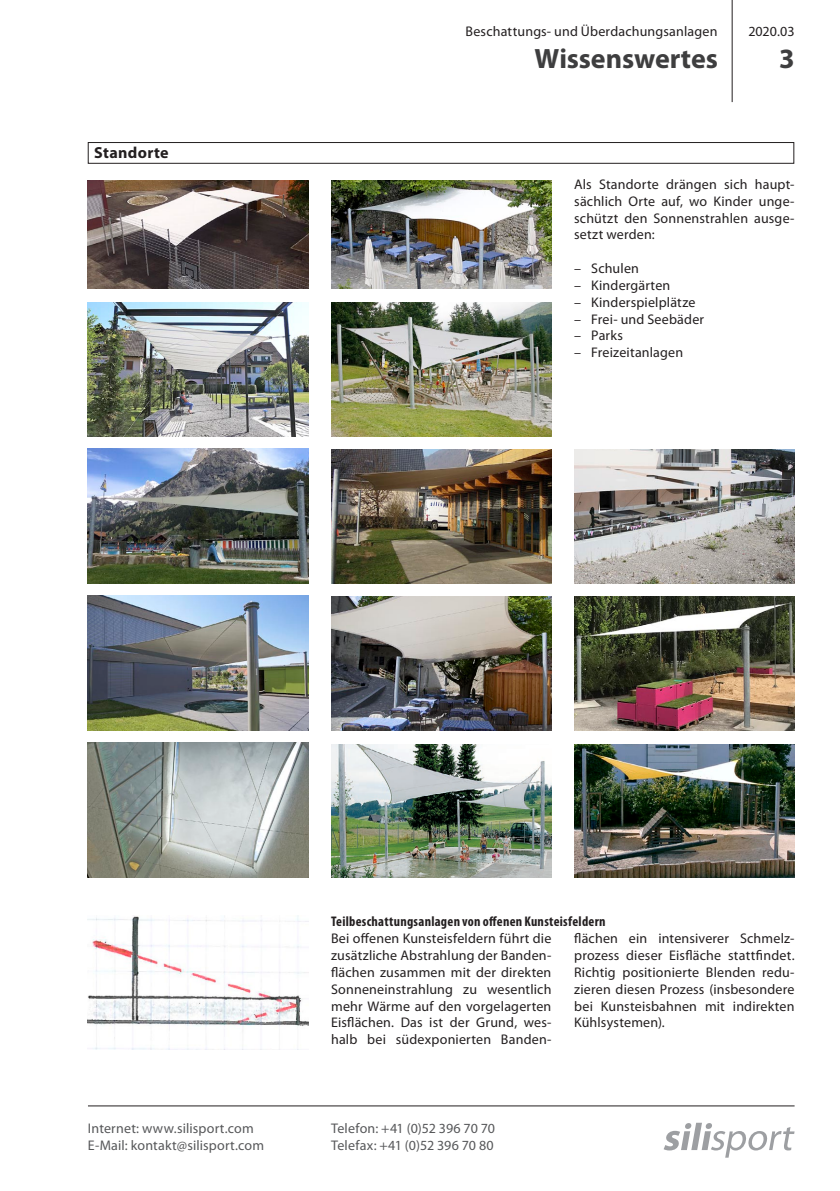
<style>
.page{position:relative;width:840px;height:1191px;background:#fff}
.page>*{position:absolute;margin:0;border:0;box-sizing:border-box;transform-origin:0 0}
.t1{font:700 28px "Myriad Pro";letter-spacing:-.005em;color:#3e3e3f}
.t2{font:700 16px "Myriad Pro";letter-spacing:.02em;color:#231f20}
.t3{font:14px/16.8px "Myriad Pro";letter-spacing:.015em;color:#231f20;text-align:justify}
.t4{font:14px/16.8px "Myriad Pro";letter-spacing:.01em;color:#57585a}
.t5{font:700 condensed 14px "Myriad Pro";letter-spacing:.02em;color:#231f20}
</style>
<div class="page">
<hr style="left:88px;top:1105px;width:706px;height:1px;background:#231f20">
<hr style="left:731px;top:0;width:1px;height:102px;background:#231f20">
<svg style="left:663px;top:1122px;width:131px;height:35px"></svg>
<img style="left:88px;top:180px;width:220px;height:109px">
<img style="left:331px;top:303px;width:220px;height:133px">
<img style="left:88px;top:303px;width:220px;height:133px">
<img style="left:331px;top:450px;width:220px;height:133px">
<img style="left:331px;top:597px;width:220px;height:133px">
<img style="left:331px;top:744px;width:220px;height:133px">
<img style="left:574px;top:450px;width:220px;height:133px">
<img style="left:574px;top:597px;width:220px;height:133px">
<img style="left:574px;top:744px;width:220px;height:133px">
<img style="left:331px;top:180px;width:220px;height:109px">
<img style="left:88px;top:448px;width:220px;height:135px">
<img style="left:88px;top:742px;width:220px;height:135px">
<img style="left:88px;top:595px;width:220px;height:135px">
<img style="left:88px;top:915px;width:220px;height:134px">
<div style="left:88px;top:142px;width:705px;height:21px;border:1px solid #231f20"></div>
<p class="t2" style="left:94px;top:142px;width:76px">Standorte</p>
<p class="t3" style="left:465px;top:23px;width:253px">Beschattungs- und Überdachungsanlagen</p>
<h1 class="t1" style="left:534px;top:41px;width:185px">Wissenswertes</h1>
<p class="t3" style="left:748px;top:23px;width:48px">2020.03</p>
<h1 class="t1" style="left:778px;top:41px;width:17px">3</h1>
<p class="t3" style="left:574px;top:176px;width:222px">Als Standorte drängen sich haupt&shy;sächlich Orte auf, wo Kinder unge&shy;schützt den Sonnenstrahlen ausge&shy;setzt werden:</p>
<p class="t3" style="left:574px;top:260px;width:66px">– Schulen</p>
<p class="t3" style="left:574px;top:276px;width:98px">– Kindergärten</p>
<p class="t3" style="left:574px;top:293px;width:123px">– Kinderspielplätze</p>
<p class="t3" style="left:574px;top:310px;width:131px">– Frei- und Seebäder</p>
<p class="t3" style="left:574px;top:327px;width:50px">– Parks</p>
<p class="t3" style="left:574px;top:344px;width:110px">– Freizeitanlagen</p>
<p class="t5" style="left:331px;top:913px;width:276px">Teilbeschattungsanlagen von offenen Kunsteisfeldern</p>
<p class="t3" style="left:331px;top:930px;width:222px">Bei offenen Kunsteisfeldern führt die zusätzliche Abstrahlung der Banden&shy;flächen zusammen mit der direkten Sonneneinstrahlung zu wesentlich mehr Wärme auf den vorgelagerten Eisflächen. Das ist der Grund, wes&shy;halb bei südexponierten Banden-</p>
<p class="t3" style="left:574px;top:930px;width:222px">flächen ein intensiverer Schmelz&shy;prozess dieser Eisfläche stattfindet.<br>Richtig positionierte Blenden redu&shy;zieren diesen Prozess (insbesondere bei Kunsteisbahnen mit indirekten Kühlsystemen).</p>
<p class="t4" style="left:88px;top:1120px;width:177px">Internet: www.silisport.com<br>E-Mail: kontakt@silisport.com</p>
<p class="t4" style="left:331px;top:1120px;width:165px">Telefon: +41 (0)52 396 70 70<br>Telefax: +41 (0)52 396 70 80</p>
</div>
